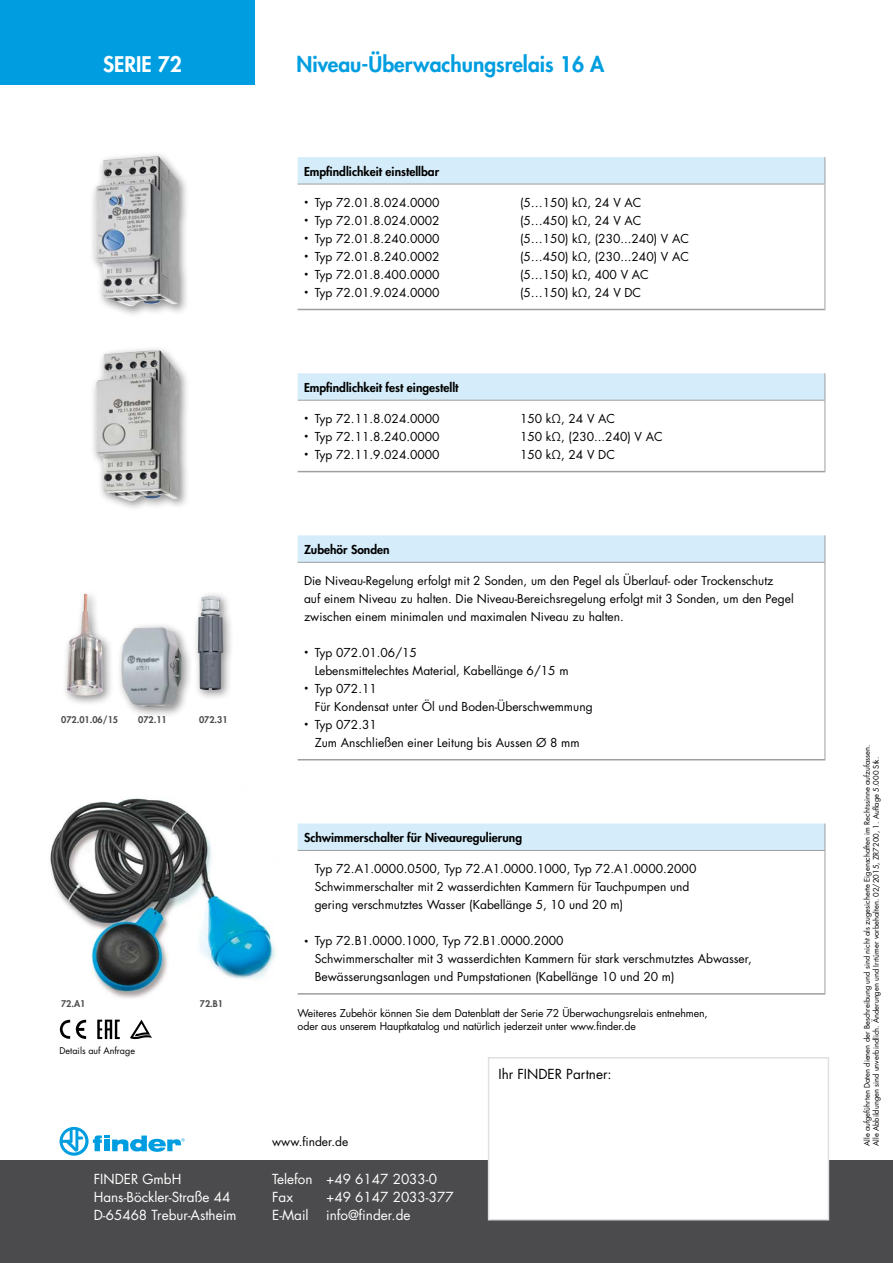
<style>
.page{position:relative;width:893px;height:1263px;background:#fff}
.page>*{position:absolute;margin:0;border:0;box-sizing:border-box;transform-origin:0 0}
.t1{font:800 21px "Futura Std";color:#009ee0}
.t2{font:800 21px "Futura Std";color:#fff}
.t3{font:13.5px/18px "Futura Std";color:#fff}
.t4{font:13.5px "Futura Std";color:#000}
.t5{font:12px/18px "Futura Std";color:#000}
.t6{font:800 12px "Futura Std";color:#000}
.t7{font:10.5px/12.6px "Futura Std";letter-spacing:-.01em;color:#000}
.t8{font:800 9px "Futura Std";color:#4b4b4d}
.t9{font:9px "Futura Std";color:#000}
.t10{font:7.5px/9px "Futura Std";color:#000}
.s1{font-size:7.5px}
</style>
<div class="page">
<div style="left:89px;top:151px;width:101px;height:166px;background:#000;opacity:.45"></div>
<img style="left:95px;top:156px;width:83px;height:150px">
<div style="left:90px;top:345px;width:100px;height:167px;background:#000;opacity:.45"></div>
<img style="left:96px;top:351px;width:83px;height:150px">
<div style="left:61px;top:589px;width:53px;height:118px;background:#000;opacity:.45"></div>
<img style="left:67px;top:594px;width:36px;height:103px">
<div style="left:116px;top:621px;width:77px;height:97px;background:#000;opacity:.45"></div>
<img style="left:121px;top:627px;width:61px;height:79px">
<div style="left:192px;top:591px;width:43px;height:110px;background:#000;opacity:.45"></div>
<img style="left:198px;top:596px;width:25px;height:94px">
<img style="left:50px;top:798px;width:226px;height:201px">
<svg style="left:60px;top:1019px;width:26px;height:20px"></svg>
<svg style="left:97px;top:1020px;width:23px;height:19px"></svg>
<svg style="left:130px;top:1020px;width:22px;height:20px"></svg>
<div style="left:0;top:0;width:255px;height:85px;background:#009ee0"></div>
<svg style="left:60px;top:1127px;width:125px;height:29px"></svg>
<div style="left:0;top:1160px;width:893px;height:103px;background:#4b4b4d"></div>
<div style="left:488px;top:1057px;width:341px;height:163px;background:#fff;border:2px solid #dfe0e1"></div>
<svg style="left:298px;top:157px;width:527px;height:693px"></svg>
<svg style="left:825px;top:373px;width:1px;height:27px"></svg>
<hr style="left:298px;top:400px;width:527px;height:1px;background:#9c9e9f">
<svg style="left:825px;top:157px;width:1px;height:27px"></svg>
<hr style="left:298px;top:184px;width:527px;height:1px;background:#9c9e9f">
<hr style="left:825px;top:401px;width:1px;height:70px;background:#9c9e9f">
<hr style="left:298px;top:471px;width:527px;height:1px;background:#9c9e9f">
<hr style="left:298px;top:759px;width:527px;height:1px;background:#9c9e9f">
<hr style="left:298px;top:993px;width:527px;height:1px;background:#9c9e9f">
<svg style="left:825px;top:535px;width:1px;height:27px"></svg>
<hr style="left:298px;top:562px;width:527px;height:1px;background:#9c9e9f">
<hr style="left:825px;top:563px;width:1px;height:196px;background:#9c9e9f">
<svg style="left:825px;top:823px;width:1px;height:27px"></svg>
<hr style="left:298px;top:850px;width:527px;height:1px;background:#9c9e9f">
<hr style="left:825px;top:851px;width:1px;height:142px;background:#9c9e9f">
<hr style="left:825px;top:184px;width:1px;height:125px;background:#9c9e9f">
<hr style="left:298px;top:309px;width:527px;height:1px;background:#9c9e9f">
<h1 class="t2" style="left:103px;top:51px;width:80px">SERIE 72</h1>
<h1 class="t1" style="left:296px;top:51px;width:309px">Niveau-Überwachungsrelais 16 A</h1>
<p class="t6" style="left:304px;top:164px;width:137px">Empfindlichkeit einstellbar</p>
<p class="t5" style="left:304px;top:193px;width:137px"><span class="s1">•</span> Typ 72.01.8.024.0000</p>
<p class="t5" style="left:520px;top:193px;width:123px">(5…150) kΩ, 24 V AC</p>
<p class="t5" style="left:304px;top:211px;width:137px"><span class="s1">•</span> Typ 72.01.8.024.0002</p>
<p class="t5" style="left:520px;top:211px;width:123px">(5…450) kΩ, 24 V AC</p>
<p class="t5" style="left:304px;top:229px;width:137px"><span class="s1">•</span> Typ 72.01.8.240.0000</p>
<p class="t5" style="left:520px;top:229px;width:170px">(5…150) kΩ, (230...240) V AC</p>
<p class="t5" style="left:304px;top:247px;width:137px"><span class="s1">•</span> Typ 72.01.8.240.0002</p>
<p class="t5" style="left:520px;top:247px;width:170px">(5…450) kΩ, (230...240) V AC</p>
<p class="t5" style="left:304px;top:265px;width:137px"><span class="s1">•</span> Typ 72.01.8.400.0000</p>
<p class="t5" style="left:520px;top:265px;width:130px">(5…150) kΩ, 400 V AC</p>
<p class="t5" style="left:304px;top:283px;width:137px"><span class="s1">•</span> Typ 72.01.9.024.0000</p>
<p class="t5" style="left:520px;top:283px;width:123px">(5…150) kΩ, 24 V DC</p>
<p class="t8" style="left:61px;top:714px;width:58px">072.01.06/15</p>
<p class="t8" style="left:138px;top:714px;width:30px">072.11</p>
<p class="t8" style="left:199px;top:714px;width:30px">072.31</p>
<p class="t8" style="left:61px;top:998px;width:26px">72.A1</p>
<p class="t8" style="left:200px;top:998px;width:25px">72.B1</p>
<p class="t9" style="left:60px;top:1045px;width:77px">Details auf Anfrage</p>
<p class="t6" style="left:304px;top:380px;width:156px">Empfindlichkeit fest eingestellt</p>
<p class="t5" style="left:304px;top:410px;width:137px"><span class="s1">•</span> Typ 72.11.8.024.0000</p>
<p class="t5" style="left:520px;top:410px;width:97px">150 kΩ, 24 V AC</p>
<p class="t5" style="left:304px;top:428px;width:137px"><span class="s1">•</span> Typ 72.11.8.240.0000</p>
<p class="t5" style="left:520px;top:428px;width:144px">150 kΩ, (230...240) V AC</p>
<p class="t5" style="left:304px;top:446px;width:137px"><span class="s1">•</span> Typ 72.11.9.024.0000</p>
<p class="t5" style="left:520px;top:446px;width:96px">150 kΩ, 24 V DC</p>
<p class="t6" style="left:304px;top:542px;width:87px">Zubehör Sonden</p>
<p class="t5" style="left:304px;top:572px;width:491px">Die Niveau-Regelung erfolgt mit 2 Sonden, um den Pegel als Überlauf- oder Trockenschutz<br>auf einem Niveau zu halten. Die Niveau-Bereichsregelung erfolgt mit 3 Sonden, um den Pegel zwischen einem minimalen und maximalen Niveau zu halten.</p>
<p class="t5" style="left:315px;top:644px;width:255px;text-indent:-11px"><span class="s1">•</span> Typ 072.01.06/15<br>Lebensmittelechtes Material, Kabellänge 6/15 m</p>
<p class="t5" style="left:315px;top:680px;width:279px;text-indent:-11px"><span class="s1">•</span> Typ 072.11<br>Für Kondensat unter Öl und Boden-Überschwemmung</p>
<p class="t5" style="left:315px;top:716px;width:266px;text-indent:-11px"><span class="s1">•</span> Typ 072.31<br>Zum Anschließen einer Leitung bis Aussen Ø 8 mm</p>
<p class="t6" style="left:304px;top:830px;width:220px">Schwimmerschalter für Niveauregulierung</p>
<p class="t5" style="left:315px;top:860px;width:383px">Typ 72.A1.0000.0500, Typ 72.A1.0000.1000, Typ 72.A1.0000.2000<br>Schwimmerschalter mit 2 wasserdichten Kammern für Tauchpumpen und gering verschmutztes Wasser (Kabellänge 5, 10 und 20 m)</p>
<p class="t5" style="left:315px;top:932px;width:439px;text-indent:-11px"><span class="s1">•</span> Typ 72.B1.0000.1000, Typ 72.B1.0000.2000<br>Schwimmerschalter mit 3 wasserdichten Kammern für stark verschmutztes Abwasser,<br>Bewässerungsanlagen und Pumpstationen (Kabellänge 10 und 20 m)</p>
<p class="t7" style="left:298px;top:1007px;width:412px">Weiteres Zubehör können Sie dem Datenblatt der Serie 72 Überwachungsrelais entnehmen, oder aus unserem Hauptkatalog und natürlich jederzeit unter www.finder.de</p>
<p class="t5" style="left:272px;top:1133px;width:78px">www.finder.de</p>
<p class="t4" style="left:498px;top:1065px;width:115px">Ihr FINDER Partner:</p>
<p class="t3" style="left:94px;top:1171px;width:144px">FINDER GmbH<br>Hans-Böckler-Straße 44<br>D-65468 Trebur-Astheim</p>
<p class="t3" style="left:272px;top:1170px;width:166px">Telefon +49 6147 2033-0<br>Fax</p>
<p class="t3" style="left:326px;top:1188px;width:129px">+49 6147 2033-377</p>
<p class="t3" style="left:272px;top:1206px;width:38px">E-Mail</p>
<p class="t3" style="left:326px;top:1206px;width:86px">info@finder.de</p>
<p class="t10" style="left:863px;top:1146px;width:403px;rotate:-90deg">Alle aufgeführten Daten dienen der Beschreibung und sind nicht als zugesicherte Eigenschaften im Rechtssinne aufzufassen.<br>Alle Abbildungen sind unverbindlich. Änderungen und Irrtümer vorbehalten. 02/2015, ZR7200, 1. Auflage 5.000 Stk.</p>
</div>
